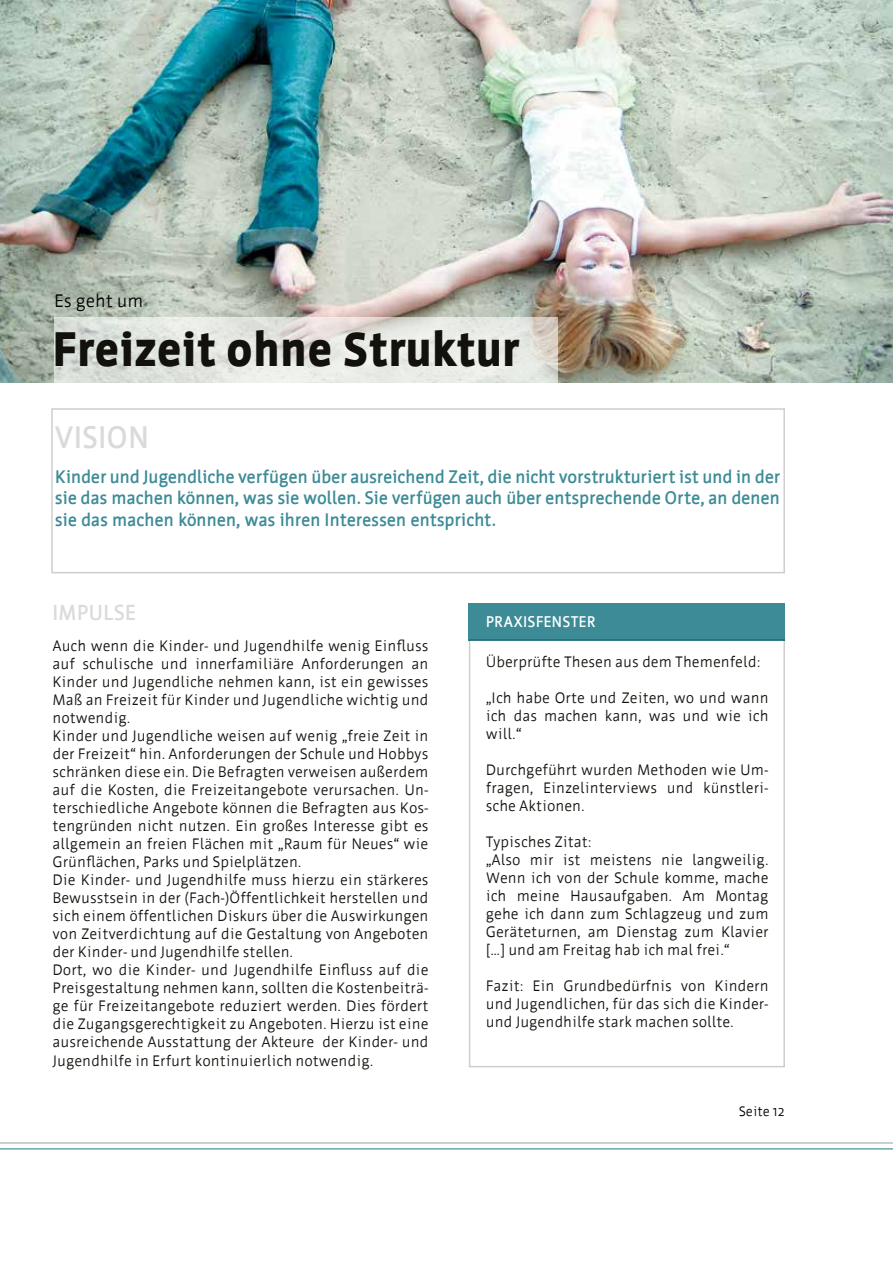
<style>
.page{position:relative;width:893px;height:1263px;background:#fff}
.page>*{position:absolute;margin:0;border:0;box-sizing:border-box;transform-origin:0 0}
.t1{font:900 48px "Werk";color:#12110c}
.t2{font:700 30.75px "Werk";letter-spacing:-.01em;color:#dadada}
.t3{font:700 21.6px "Werk";letter-spacing:-.01em;color:#dadada}
.t4{font:700 18px/21.6px "Werk";letter-spacing:-.02em;color:#3c8b96;text-align:justify}
.t5{font:18px "Werk";color:#000}
.t6{font:700 15.3px "Werk";color:#fff}
.t7{font:15px/18px "Werk";color:#12110c;text-align:justify}
.t8{font:13.5px "Werk";color:#000}
</style>
<div class="page">
<img style="left:0;top:0;width:893px;height:383px">
<svg style="left:54px;top:317px;width:503px;height:66px;background:#e3e5df"></svg>
<div style="left:469px;top:603px;width:316px;height:37px;background:#3c8b96"></div>
<div style="left:0;top:1146px;width:893px;height:5px;background:#000;opacity:.2"></div>
<hr style="left:0;top:1140px;width:893px;height:4px;background:#000;opacity:.2">
<p class="t5" style="left:54px;top:290px;width:91px">Es geht um</p>
<h1 class="t1" style="left:52px;top:323px;width:469px">Freizeit ohne Struktur</h1>
<h2 class="t2" style="left:55px;top:421px;width:96px">VISION</h2>
<p class="t4" style="left:55px;top:466px;width:727px">Kinder und Jugendliche verfügen über ausreichend Zeit, die nicht vorstrukturiert ist und in der sie das machen können, was sie wollen. Sie verfügen auch über entsprechende Orte, an denen sie das machen können, was ihren Interessen entspricht.</p>
<h3 class="t3" style="left:52px;top:601px;width:85px">IMPULSE</h3>
<p class="t7" style="left:52px;top:637px;width:377px;text-align:left">Auch wenn die Kinder- und Jugendhilfe wenig Einfluss auf schulische und innerfamiliäre Anforderungen an Kinder und Jugendliche nehmen kann, ist ein gewisses Maß an Freizeit für Kinder und Jugendliche wichtig und notwendig.<br>Kinder und Jugendliche weisen auf wenig „freie Zeit in der Freizeit“ hin. Anforderungen der Schule und Hobbys schränken diese ein. Die Befragten verweisen außerdem auf die Kosten, die Freizeitangebote verursachen. Un&shy;terschiedliche Angebote können die Befragten aus Kos&shy;tengründen nicht nutzen. Ein großes Interesse gibt es allgemein an freien Flächen mit „Raum für Neues“ wie Grünflächen, Parks und Spielplätzen.<br>Die Kinder- und Jugendhilfe muss hierzu ein stärkeres Bewusstsein in der (Fach-)Öffentlichkeit herstellen und sich einem öffentlichen Diskurs über die Auswirkungen von Zeitverdichtung auf die Gestaltung von Angeboten der Kinder- und Jugendhilfe stellen.<br>Dort, wo die Kinder- und Jugendhilfe Einfluss auf die Preisgestaltung nehmen kann, sollten die Kostenbeiträ&shy;ge für Freizeitangebote reduziert werden. Dies fördert die Zugangsgerechtigkeit zu Angeboten. Hierzu ist eine ausreichende Ausstattung der Akteure der Kinder- und Jugendhilfe in Erfurt kontinuierlich notwendig.</p>
<p class="t6" style="left:486px;top:613px;width:111px">PRAXISFENSTER</p>
<p class="t7" style="left:486px;top:653px;width:276px">Überprüfte Thesen aus dem Themenfeld:</p>
<p class="t7" style="left:486px;top:689px;width:284px">„Ich habe Orte und Zeiten, wo und wann ich das machen kann, was und wie ich will.“</p>
<p class="t7" style="left:486px;top:761px;width:284px">Durchgeführt wurden Methoden wie Um&shy;fragen, Einzelinterviews und künstleri&shy;sche Aktionen.</p>
<p class="t7" style="left:486px;top:833px;width:284px;text-align:left">Typisches Zitat:<br>„Also mir ist meistens nie langweilig.<br>Wenn ich von der Schule komme, mache ich meine Hausaufgaben. Am Montag gehe ich dann zum Schlagzeug und zum Geräteturnen, am Dienstag zum Klavier […] und am Freitag hab ich mal frei.“</p>
<p class="t7" style="left:486px;top:977px;width:284px">Fazit: Ein Grundbedürfnis von Kindern und Jugendlichen, für das sich die Kinder&shy;und Jugendhilfe stark machen sollte.</p>
<p class="t8" style="left:739px;top:1103px;width:47px">Seite 12</p>
</div>
